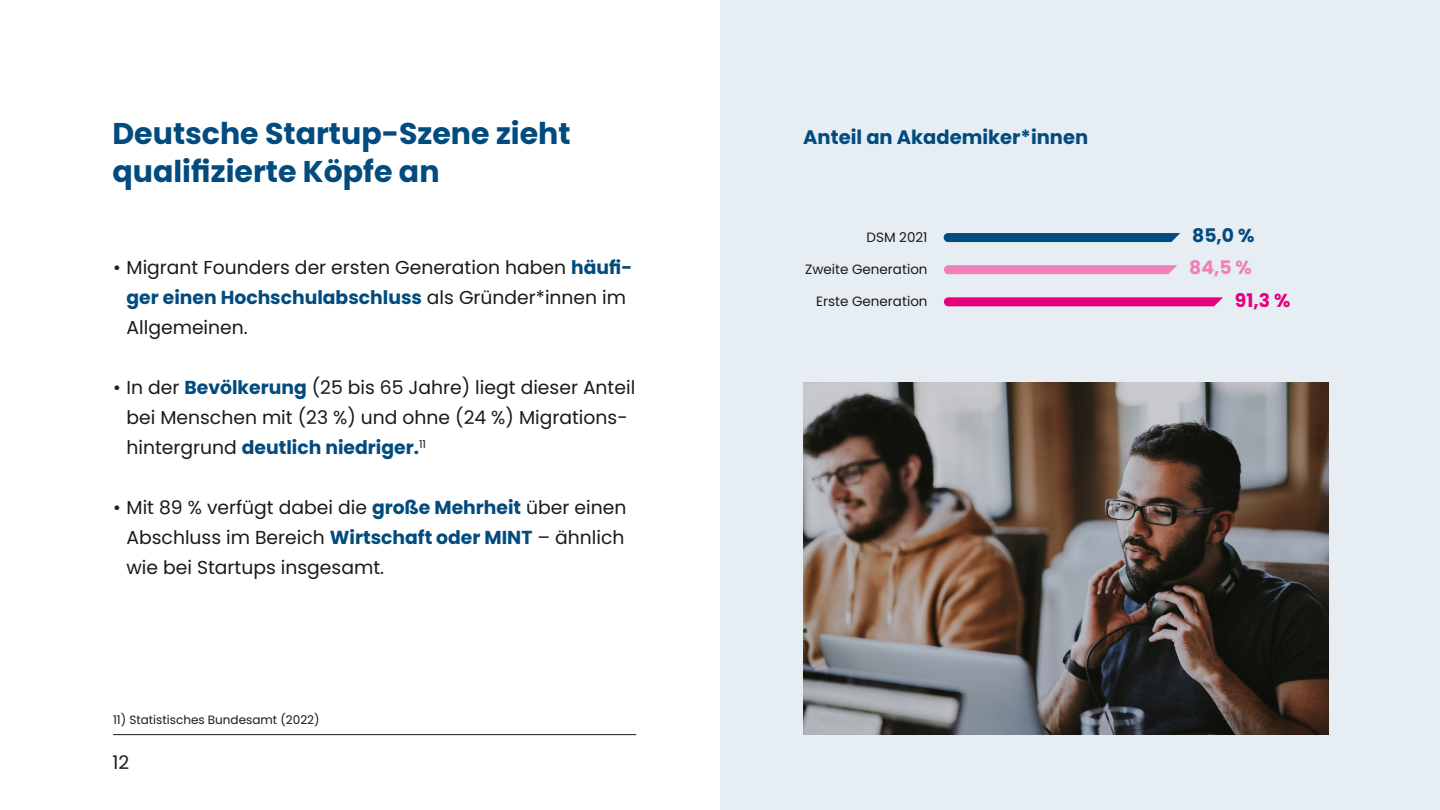
<style>
.page{position:relative;width:1440px;height:810px;background:#fff}
.page>*{position:absolute;margin:0;border:0;box-sizing:border-box;transform-origin:0 0}
.t1{font:700 30px/38.2px "Poppins";color:#014b7e}
.t2{font:700 19.5px "Poppins";color:#014b7e}
.t3{font:18.75px/30px "Poppins";color:#1a1a1a}
.t4{font:700 18.75px "Poppins";color:#014b7e}
.t5{font:700 18.75px "Poppins";color:#f17fba}
.t6{font:700 18.75px "Poppins";color:#e6007e}
.t7{font:13.5px "Poppins";color:#1a1a1a}
.t8{font:12px "Poppins";color:#1a1a1a}
.s1{font-weight:700;color:#014b7e}
</style>
<div class="page">
<div style="left:720px;top:0;width:720px;height:810px;background:#e7eef3"></div>
<img style="left:804px;top:382px;width:525px;height:353px">
<svg style="left:944px;top:233px;width:236px;height:9px;background:#074f81"></svg>
<svg style="left:944px;top:297px;width:279px;height:9px;background:#e60d84"></svg>
<svg style="left:944px;top:265px;width:233px;height:9px;background:#f083bc"></svg>
<hr style="left:113px;top:734px;width:523px;height:1px;background:#1a1a1a">
<h1 class="t1" style="left:112px;top:115px;width:460px">Deutsche Startup-Szene zieht qualifizierte Köpfe an</h1>
<p class="t3" style="left:127px;top:252px;width:507px;text-indent:-14px">• Migrant Founders der ersten Generation haben <span class="s1">häufi&shy;ger einen Hochschulabschluss</span> als Gründer*innen im<br>Allgemeinen.</p>
<p class="t3" style="left:127px;top:372px;width:510px;text-indent:-14px">• In der <span class="s1">Bevölkerung</span> (25 bis 65 Jahre) liegt dieser Anteil bei Menschen mit (23 %) und ohne (24 %) Migrations&shy;hintergrund <span class="s1">deutlich niedriger.</span><sup>11</sup></p>
<p class="t3" style="left:127px;top:492px;width:501px;text-align:justify;text-indent:-14px">• Mit 89 % verfügt dabei die <span class="s1">große Mehrheit</span> über einen Abschluss im Bereich <span class="s1">Wirtschaft oder MINT</span> – ähnlich wie bei Startups insgesamt.</p>
<p class="t8" style="left:113px;top:713px;width:208px">11) Statistisches Bundesamt (2022)</p>
<p class="t3" style="left:112px;top:747px;width:18px">12</p>
<p class="t2" style="left:803px;top:126px;width:286px">Anteil an Akademiker*innen</p>
<p class="t7" style="left:867px;top:230px;width:63px">DSM 2021</p>
<p class="t7" style="left:805px;top:262px;width:124px">Zweite Generation</p>
<p class="t7" style="left:816px;top:294px;width:113px">Erste Generation</p>
<p class="t4" style="left:1192px;top:224px;width:64px">85,0 %</p>
<p class="t5" style="left:1189px;top:257px;width:64px">84,5 %</p>
<p class="t6" style="left:1235px;top:289px;width:57px">91,3 %</p>
</div>
